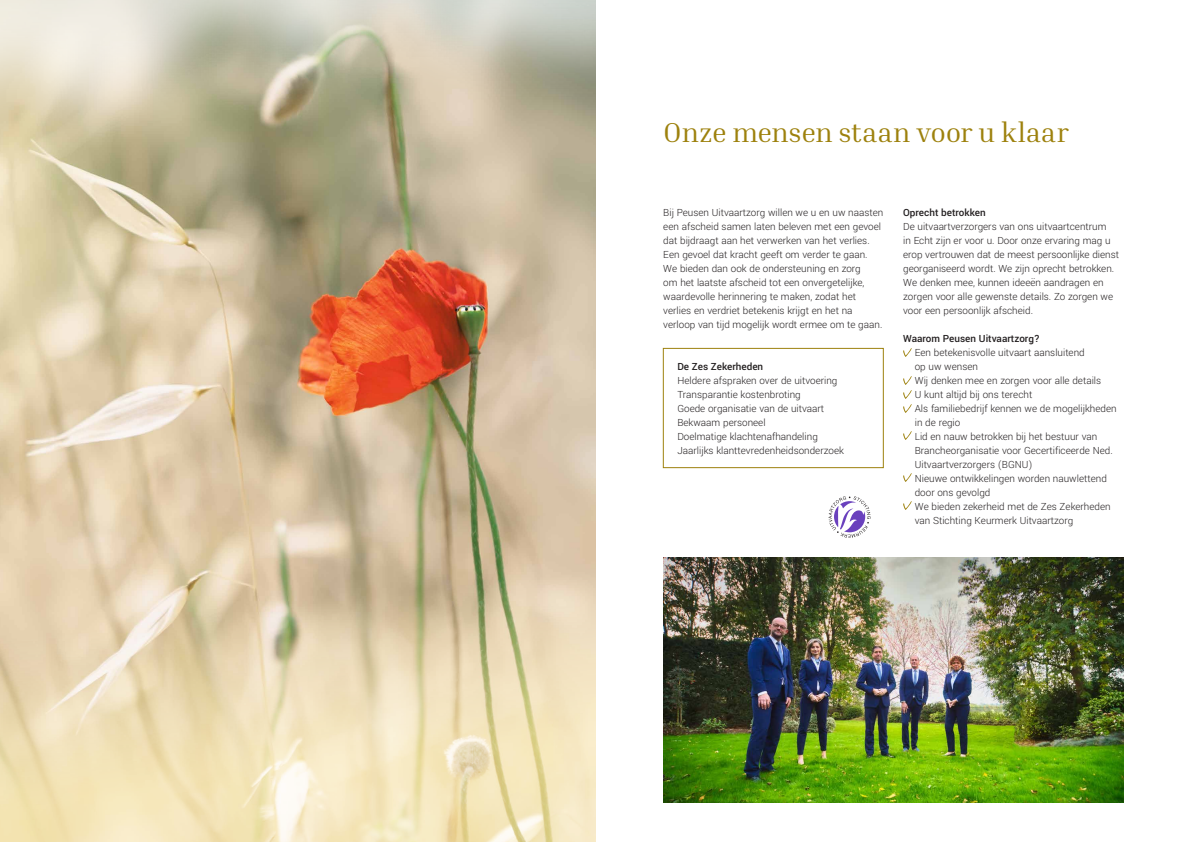
<style>
.page{position:relative;width:1191px;height:842px;background:#fff}
.page>*{position:absolute;margin:0;border:0;box-sizing:border-box;transform-origin:0 0}
.t1{font:28px "Inria Serif";letter-spacing:-.01em;color:#9d810d}
.t2{font:300 11px/14px "Yantramanav";color:#231f20}
.t3{font:500 11px "Yantramanav";color:#231f20}
</style>
<div class="page">
<img style="left:663px;top:557px;width:460px;height:245px">
<img style="left:0;top:166px;width:595px;height:372px">
<svg style="left:0;top:538px;width:595px;height:304px;background:#e7d7b3"></svg>
<img style="left:0;top:0;width:595px;height:166px">
<svg style="left:903px;top:348px;width:8px;height:9px"></svg>
<svg style="left:903px;top:376px;width:8px;height:37px"></svg>
<svg style="left:903px;top:431px;width:8px;height:9px"></svg>
<svg style="left:903px;top:473px;width:8px;height:9px"></svg>
<svg style="left:903px;top:501px;width:8px;height:9px"></svg>
<svg style="left:828px;top:496px;width:42px;height:42px"></svg>
<div style="left:663px;top:348px;width:220px;height:120px;border:1px solid #9d810d"></div>
<h1 class="t1" style="left:663px;top:114px;width:407px">Onze mensen staan voor u klaar</h1>
<p class="t2" style="left:663px;top:205px;width:221px">Bij Peusen Uitvaartzorg willen we u en uw naasten een afscheid samen laten beleven met een gevoel dat bijdraagt aan het verwerken van het verlies.<br>Een gevoel dat kracht geeft om verder te gaan.<br>We bieden dan ook de ondersteuning en zorg<br>om het laatste afscheid tot een onvergetelijke, waardevolle herinnering te maken, zodat het verlies en verdriet betekenis krijgt en het na verloop van tijd mogelijk wordt ermee om te gaan.</p>
<p class="t3" style="left:903px;top:206px;width:84px">Oprecht betrokken</p>
<p class="t2" style="left:903px;top:219px;width:217px">De uitvaartverzorgers van ons uitvaartcentrum<br>in Echt zijn er voor u. Door onze ervaring mag u erop vertrouwen dat de meest persoonlijke dienst georganiseerd wordt. We zijn oprecht betrokken.<br>We denken mee, kunnen ideeën aandragen en zorgen voor alle gewenste details. Zo zorgen we voor een persoonlijk afscheid.</p>
<p class="t3" style="left:903px;top:332px;width:138px">Waarom Peusen Uitvaartzorg?</p>
<p class="t2" style="left:914px;top:345px;width:203px">Een betekenisvolle uitvaart aansluitend<br>op uw wensen<br>Wij denken mee en zorgen voor alle details<br>U kunt altijd bij ons terecht<br>Als familiebedrijf kennen we de mogelijkheden in de regio<br>Lid en nauw betrokken bij het bestuur van Brancheorganisatie voor Gecertificeerde Ned.<br>Uitvaartverzorgers (BGNU)<br>Nieuwe ontwikkelingen worden nauwlettend door ons gevolgd<br>We bieden zekerheid met de Zes Zekerheden van Stichting Keurmerk Uitvaartzorg</p>
<p class="t3" style="left:677px;top:360px;width:87px">De Zes Zekerheden</p>
<p class="t2" style="left:677px;top:373px;width:168px">Heldere afspraken over de uitvoering Transparantie kostenbroting<br>Goede organisatie van de uitvaart Bekwaam personeel<br>Doelmatige klachtenafhandeling Jaarlijks klanttevredenheidsonderzoek</p>
</div>
